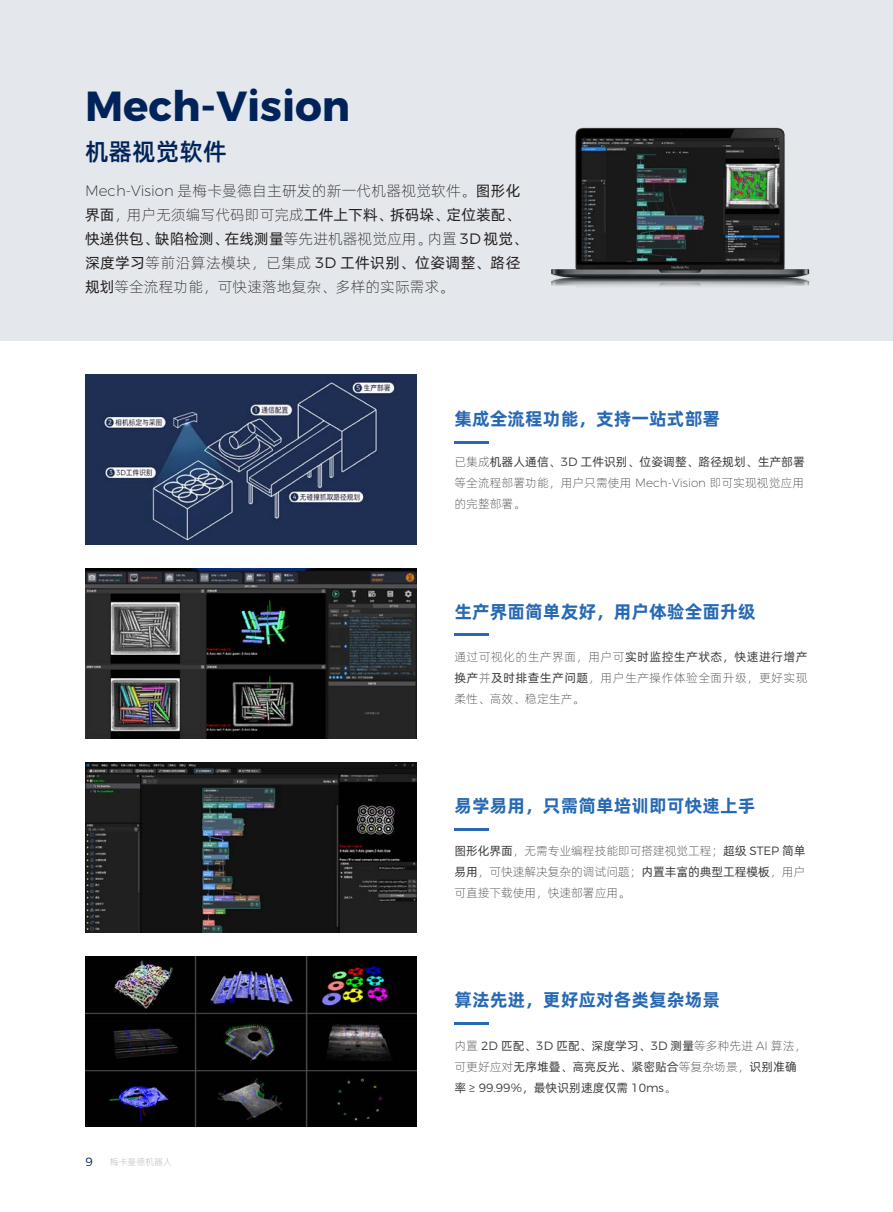
<style>
.page{position:relative;width:893px;height:1212px;background:#fff}
.page>*{position:absolute;margin:0;border:0;box-sizing:border-box;transform-origin:0 0}
.段落样式1{font:700 42px "Montserrat";color:#002359}
.段落样式1-2{font:24px "Alibaba Pu Hui Ti M";color:#002359}
.小标题{font:18px "Alibaba Pu Hui Ti B";color:#2869b3}
.内文{font:15px/24px "Alibaba Pu Hui Ti L";letter-spacing:.01em;color:#231f20}
.段落样式1-3{font:12px/21px "Alibaba Pu Hui Ti L";letter-spacing:-.01em;color:#3e3e3f;text-align:justify}
.段落样式1-4{font:12px/21px "Alibaba Pu Hui Ti R";color:#3e3e3f}
.内文细体{font:12px/21px "Alibaba Pu Hui Ti L";letter-spacing:.035em;color:#3e3e3f;text-align:justify}
.t1{font:300 12px "Montserrat";color:#002359}
.t2{font:9px "Alibaba Pu Hui Ti L";color:#a8a9ad}
.s1{font-family:"Montserrat";font-weight:200}
.s2{font-family:"Alibaba Pu Hui Ti R"}
.s3{font-family:"Montserrat";font-weight:300}
.s4{font-family:"Alibaba Pu Hui Ti L"}
</style>
<div class="page">
<div style="left:0;top:0;width:893px;height:340px;background:#e4e7eb"></div>
<img style="left:551px;top:127px;width:259px;height:160px">
<img style="left:85px;top:569px;width:332px;height:170px">
<img style="left:85px;top:375px;width:332px;height:170px">
<img style="left:85px;top:957px;width:332px;height:170px">
<hr style="left:454px;top:441px;width:34px;height:2px;background:#2869b3">
<hr style="left:454px;top:634px;width:34px;height:2px;background:#2869b3">
<hr style="left:454px;top:828px;width:34px;height:2px;background:#2869b3">
<hr style="left:454px;top:1022px;width:34px;height:2px;background:#2869b3">
<img style="left:85px;top:763px;width:332px;height:170px">
<p class="段落样式1" style="left:85px;top:71px;width:267px">Mech-Vision</p>
<p class="段落样式1-2" style="left:85px;top:133px;width:143px">机器视觉软件</p>
<p class="内文" style="left:85px;top:178px;width:444px"><span class="s1">Mech-Vision</span> 是梅卡曼德自主研发的新一代机器视觉软件。<span class="s2">图形化界面</span>，用户无须编写代码即可完成<span class="s2">工件上下料、拆码垛、定位装配、快递供包、缺陷检测、在线测量</span>等先进机器视觉应用。内置 <span class="s3">3D</span> <span class="s2">视觉、深度学习</span>等前沿算法模块，已集成 <span class="s3">3D</span> <span class="s2">工件识别、位姿调整、路径规划</span>等全流程功能，可快速落地复杂、多样的实际需求。</p>
<p class="小标题" style="left:454px;top:404px;width:267px">集成全流程功能，支持一站式部署</p>
<p class="段落样式1-3" style="left:454px;top:451px;width:352px">已集成<span class="s2">机器人通信、</span><span class="s3">3D</span> <span class="s2">工件识别、位姿调整、路径规划、生产部署</span>等全流程部署功能，用户只需使用 <span class="s1">Mech-Vision</span> 即可实现视觉应用的完整部署。</p>
<p class="小标题" style="left:454px;top:597px;width:303px">生产界面简单友好，用户体验全面升级</p>
<p class="内文细体" style="left:454px;top:646px;width:355px">通过可视化的生产界面，用户可<span class="s2">实时监控生产状态，快速进行增产换产</span>并<span class="s2">及时排查生产问题</span>，用户生产操作体验全面升级，更好实现柔性、高效、稳定生产。</p>
<p class="小标题" style="left:454px;top:791px;width:303px">易学易用，只需简单培训即可快速上手</p>
<p class="段落样式1-3" style="left:454px;top:840px;width:353px"><span class="s2">图形化界面</span>，无需专业编程技能即可搭建视觉工程；<span class="s2">超级</span> <span class="s3">STEP</span> <span class="s2">简单易用</span>，可快速解决复杂的调试问题；<span class="s2">内置丰富的典型工程模板</span>，用户可直接下载使用，快速部署应用。</p>
<p class="t1" style="left:85px;top:1152px;width:9px">9</p>
<p class="t2" style="left:110px;top:1155px;width:63px">梅卡曼德机器人</p>
<p class="小标题" style="left:454px;top:985px;width:267px">算法先进，更好应对各类复杂场景</p>
<p class="段落样式1-4" style="left:454px;top:1034px;width:353px"><span class="s4">内置</span> <span class="s3">2D</span> 匹配、<span class="s3">3D</span> 匹配、深度学习、<span class="s3">3D</span> 测量<span class="s4">等多种先进</span> <span class="s1">AI</span> <span class="s4">算法，可更好应对</span>无序堆叠、高亮反光、紧密贴合<span class="s4">等复杂场景，</span>识别准确率 <span class="s3">≥ 99.99%</span>，最快识别速度仅需 <span class="s3">10ms</span><span class="s4">。</span></p>
</div>
